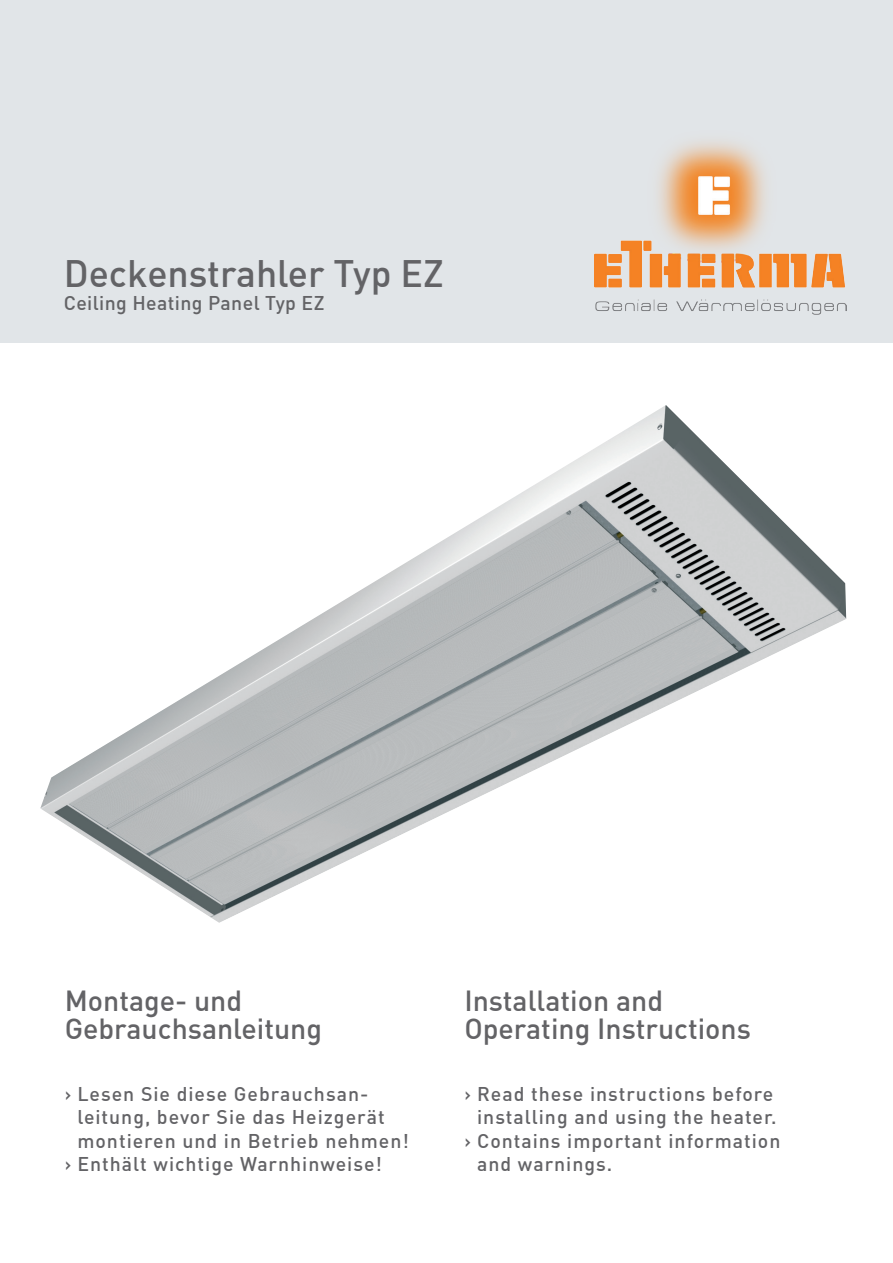
<style>
.page{position:relative;width:893px;height:1263px;background:#fff}
.page>*{position:absolute;margin:0;border:0;box-sizing:border-box;transform-origin:0 0}
.t1{font:500 37.5px "DIN";color:#636366}
.t2{font:500 28.5px/28.2px "DIN";color:#636366}
.t3{font:500 19.5px "DIN";letter-spacing:.05em;color:#636366}
.t4{font:500 19.5px "DIN";letter-spacing:.02em;color:#636366}
</style>
<div class="page">
<div style="left:0;top:0;width:893px;height:342px;background:#e1e5e8"></div>
<img style="left:595px;top:141px;width:252px;height:174px">
<img style="left:40px;top:405px;width:806px;height:518px">
<h1 class="t1" style="left:64px;top:249px;width:382px">Deckenstrahler Typ EZ</h1>
<p class="t4" style="left:64px;top:291px;width:262px">Ceiling Heating Panel Typ EZ</p>
<h2 class="t2" style="left:65px;top:986px;width:259px">Montage- und<br>Gebrauchsanleitung</h2>
<p class="t3" style="left:65px;top:1081px;width:303px">› Lesen Sie diese Gebrauchsan-</p>
<p class="t3" style="left:77px;top:1105px;width:309px">leitung, bevor Sie das Heizgerät</p>
<p class="t3" style="left:77px;top:1128px;width:333px">montieren und in Betrieb nehmen!</p>
<p class="t3" style="left:65px;top:1152px;width:319px">› Enthält wichtige Warnhinweise!</p>
<h2 class="t2" style="left:464px;top:986px;width:288px">Installation and<br>Operating Instructions</h2>
<p class="t3" style="left:464px;top:1081px;width:310px">› Read these instructions before</p>
<p class="t3" style="left:477px;top:1105px;width:301px">installing and using the heater.</p>
<p class="t3" style="left:464px;top:1128px;width:317px">› Contains important information</p>
<p class="t3" style="left:477px;top:1152px;width:137px">and warnings.</p>
</div>
